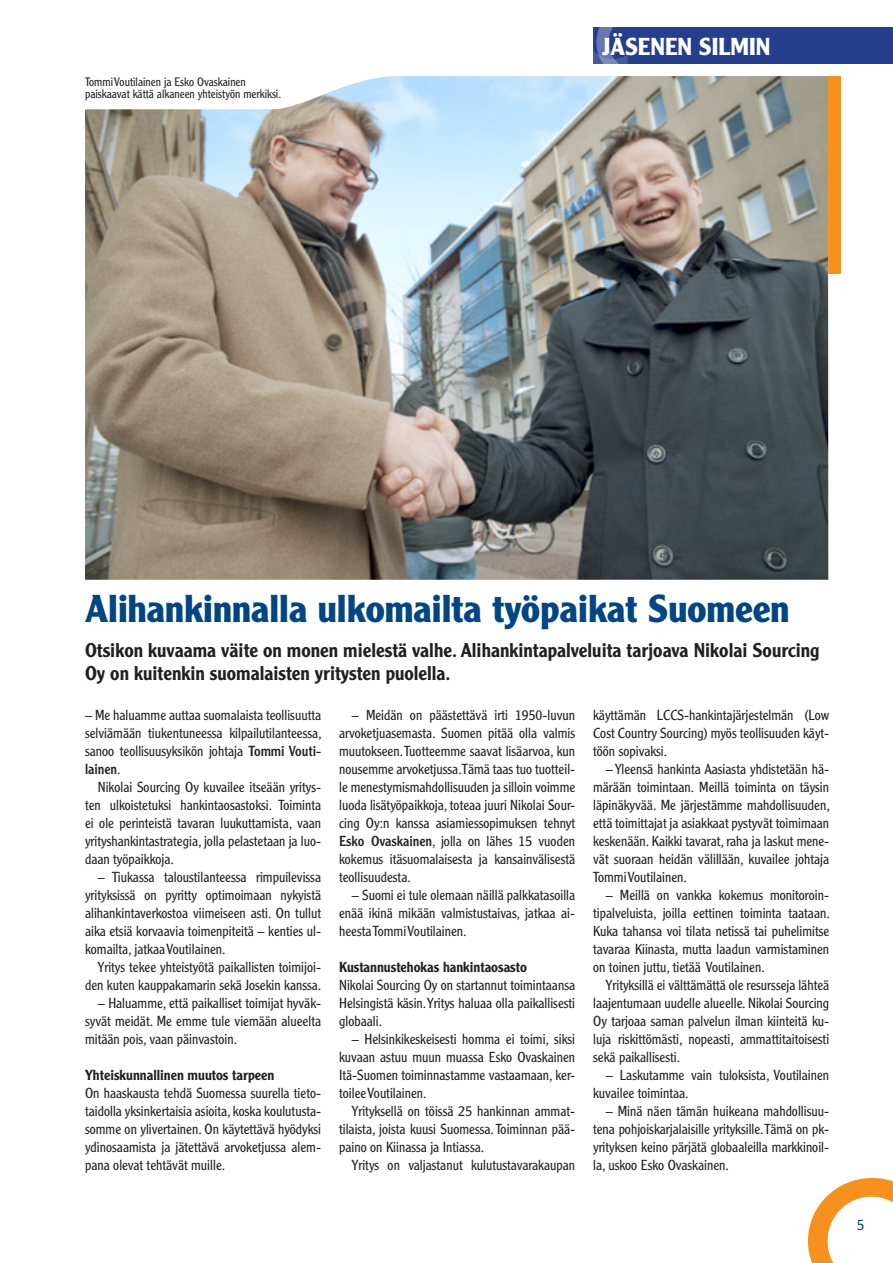
<style>
.page{position:relative;width:893px;height:1263px;background:#fff}
.page>*{position:absolute;margin:0;border:0;box-sizing:border-box;transform-origin:0 0}
.t1{font:700 37.95px "Clearface Gothic LH";color:#004684}
.t2{font:700 24px "Clearface Gothic LH";color:#fff}
.t3{font:500 19.5px/23.4px "Clearface Gothic LH";color:#231f20}
.t4{font:300 15px "Clearface Gothic LH";color:#004684}
.t5{font:300 14.25px/18px "Clearface Gothic LH";color:#231f20;text-align:justify}
.t6{font:500 14.25px "Clearface Gothic LH";color:#231f20}
.t7{font:300 12px/12px "Clearface Gothic LH";color:#231f20}
.s1{font-weight:400}
</style>
<div class="page">
<svg style="left:808px;top:1178px;width:84px;height:85px"></svg>
<div style="left:828px;top:76px;width:12px;height:198px;background:#f6911e"></div>
<img style="left:85px;top:76px;width:743px;height:504px">
<div style="left:593px;top:28px;width:299px;height:36px;background:#253f8e"></div>
<svg style="left:593px;top:28px;width:35px;height:36px"></svg>
<p class="t7" style="left:85px;top:76px;width:198px">Tommi Voutilainen ja Esko Ovaskainen paiskaavat kättä alkaneen yhteistyön merkiksi.</p>
<h2 class="t2" style="left:602px;top:32px;width:169px">JÄSENEN SILMIN</h2>
<h1 class="t1" style="left:85px;top:587px;width:706px">Alihankinnalla ulkomailta työpaikat Suomeen</h1>
<h3 class="t3" style="left:85px;top:638px;width:736px">Otsikon kuvaama väite on monen mielestä valhe. Alihankintapalveluita tarjoava Nikolai Sourcing<br>Oy on kuitenkin suomalaisten yritysten puolella.</h3>
<p class="t5" style="left:593px;top:706px;width:238px">käyttämän LCCS-hankintajärjestelmän (Low Cost Country Sourcing) myös teollisuuden käyt&shy;töön sopivaksi.</p>
<p class="t5" style="left:593px;top:760px;width:238px;text-indent:13px">– Yleensä hankinta Aasiasta yhdistetään hä&shy;märään toimintaan. Meillä toiminta on täysin läpinäkyvää. Me järjestämme mahdollisuuden, että toimittajat ja asiakkaat pystyvät toimimaan keskenään. Kaikki tavarat, raha ja laskut mene&shy;vät suoraan heidän välillään, kuvailee johtaja Tommi Voutilainen.</p>
<p class="t5" style="left:593px;top:886px;width:238px;text-indent:13px">– Meillä on vankka kokemus monitoroin&shy;tipalveluista, joilla eettinen toiminta taataan.<br>Kuka tahansa voi tilata netissä tai puhelimitse tavaraa Kiinasta, mutta laadun varmistaminen on toinen juttu, tietää Voutilainen.</p>
<p class="t5" style="left:593px;top:976px;width:238px;text-indent:13px">Yrityksillä ei välttämättä ole resursseja lähteä laajentumaan uudelle alueelle. Nikolai Sourcing Oy tarjoaa saman palvelun ilman kiinteitä ku&shy;luja riskittömästi, nopeasti, ammattitaitoisesti sekä paikallisesti.</p>
<p class="t5" style="left:593px;top:1066px;width:238px;text-indent:13px">– Laskutamme vain tuloksista, Voutilainen kuvailee toimintaa.</p>
<p class="t5" style="left:593px;top:1102px;width:238px;text-indent:13px">– Minä näen tämän huikeana mahdollisuu&shy;tena pohjoiskarjalaisille yrityksille. Tämä on pk&shy;yrityksen keino pärjätä globaaleilla markkinoil&shy;la, uskoo Esko Ovaskainen.</p>
<p class="t5" style="left:85px;top:706px;width:238px">– Me haluamme auttaa suomalaista teollisuutta selviämään tiukentuneessa kilpailutilanteessa, sanoo teollisuusyksikön johtaja <span class="s1">Tommi Vouti&shy;lainen</span>.</p>
<p class="t5" style="left:85px;top:778px;width:238px;text-indent:13px">Nikolai Sourcing Oy kuvailee itseään yritys&shy;ten ulkoistetuksi hankintaosastoksi. Toiminta ei ole perinteistä tavaran luukuttamista, vaan yrityshankintastrategia, jolla pelastetaan ja luo&shy;daan työpaikkoja.</p>
<p class="t5" style="left:85px;top:868px;width:238px;text-indent:13px">– Tiukassa taloustilanteessa rimpuilevissa yrityksissä on pyritty optimoimaan nykyistä alihankintaverkostoa viimeiseen asti. On tullut aika etsiä korvaavia toimenpiteitä – kenties ul&shy;komailta, jatkaa Voutilainen.</p>
<p class="t5" style="left:85px;top:958px;width:238px;text-align:right">Yritys tekee yhteistyötä paikallisten toimijoi&shy;den kuten kauppakamarin sekä Josekin kanssa.</p>
<p class="t5" style="left:85px;top:994px;width:238px;text-indent:13px">– Haluamme, että paikalliset toimijat hyväk&shy;syvät meidät. Me emme tule viemään alueelta mitään pois, vaan päinvastoin.</p>
<p class="t6" style="left:85px;top:1066px;width:191px">Yhteiskunnallinen muutos tarpeen</p>
<p class="t5" style="left:85px;top:1084px;width:238px">On haaskausta tehdä Suomessa suurella tieto&shy;taidolla yksinkertaisia asioita, koska koulutusta&shy;somme on ylivertainen. On käytettävä hyödyksi ydinosaamista ja jätettävä arvoketjussa alem&shy;pana olevat tehtävät muille.</p>
<p class="t5" style="left:339px;top:706px;width:238px;text-indent:13px">– Meidän on päästettävä irti 1950-luvun arvoketjuasemasta. Suomen pitää olla valmis muutokseen. Tuotteemme saavat lisäarvoa, kun nousemme arvoketjussa. Tämä taas tuo tuotteil&shy;le menestymismahdollisuuden ja silloin voimme luoda lisätyöpaikkoja, toteaa juuri Nikolai Sour&shy;cing Oy:n kanssa asiamiessopimuksen tehnyt <span class="s1">Esko Ovaskainen</span>, jolla on lähes 15 vuoden kokemus itäsuomalaisesta ja kansainvälisestä teollisuudesta.</p>
<p class="t5" style="left:339px;top:886px;width:238px;text-indent:13px">– Suomi ei tule olemaan näillä palkkatasoilla enää ikinä mikään valmistustaivas, jatkaa ai&shy;heesta Tommi Voutilainen.</p>
<p class="t6" style="left:339px;top:958px;width:189px">Kustannustehokas hankintaosasto</p>
<p class="t5" style="left:339px;top:976px;width:238px">Nikolai Sourcing Oy on startannut toimintaansa Helsingistä käsin. Yritys haluaa olla paikallisesti globaali.</p>
<p class="t5" style="left:339px;top:1030px;width:238px;text-indent:13px">– Helsinkikeskeisesti homma ei toimi, siksi kuvaan astuu muun muassa Esko Ovaskainen Itä-Suomen toiminnastamme vastaamaan, ker&shy;toilee Voutilainen.</p>
<p class="t5" style="left:339px;top:1102px;width:238px;text-indent:13px">Yrityksellä on töissä 25 hankinnan ammat&shy;tilaista, joista kuusi Suomessa. Toiminnan pää&shy;paino on Kiinassa ja Intiassa.</p>
<p class="t5" style="left:352px;top:1156px;width:225px">Yritys on valjastanut kulutustavarakaupan</p>
<p class="t4" style="left:857px;top:1216px;width:9px">5</p>
</div>
